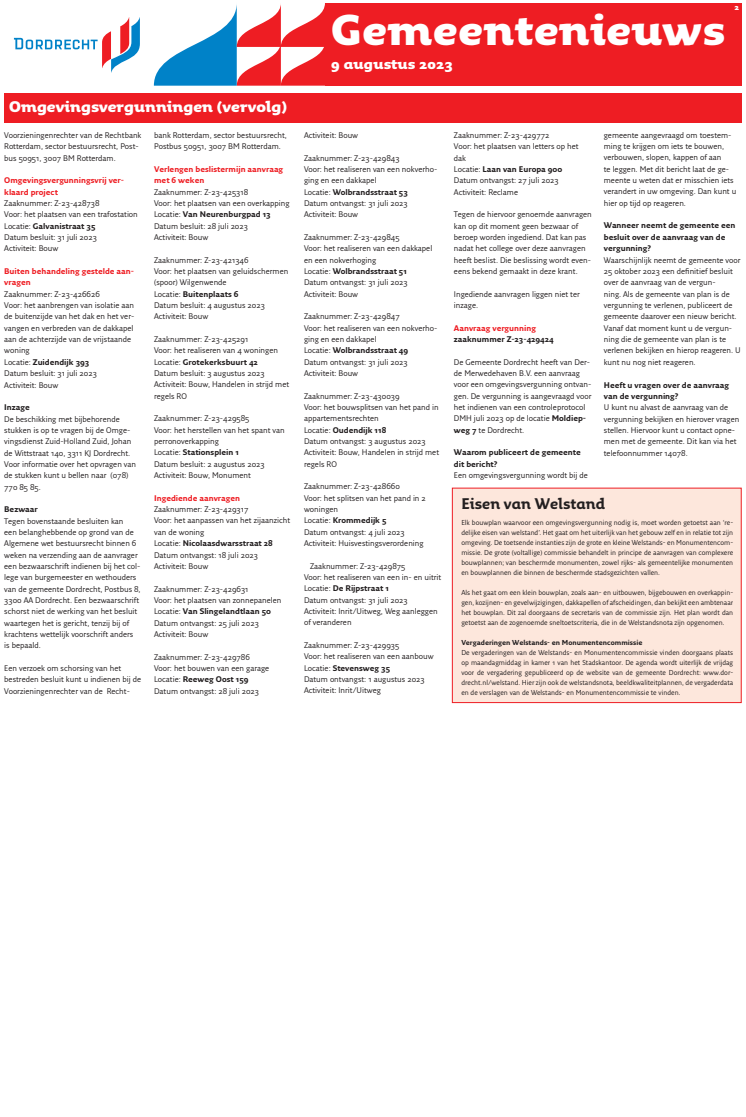
<style>
.page{position:relative;width:746px;height:1117px;background:#fff}
.page>*{position:absolute;margin:0;border:0;box-sizing:border-box;transform-origin:0 0}
.t1{font:900 42px "Fresco Inf Sans";letter-spacing:.01em;color:#fff}
.t2{font:900 15px "Fresco Inf Sans";color:#fff}
.t3{font:700 15px "Fresco Inf Sans";color:#231f20}
.t4{font:900 14px "Fresco Inf Sans";letter-spacing:.01em;color:#fff}
.t5{font:8px/11.3px "Fresco Sans";color:#231f20}
.t6{font:700 8px/11.3px "Fresco Sans";color:#231f20}
.t7{font:700 8px/11.3px "Fresco Sans";color:#ee1d23}
.t8{font:900 8px "Fresco Inf Sans";color:#fff}
.t9{font:7px/10px "Fresco Sans";color:#231f20;text-align:justify}
.t10{font:700 7px "Fresco Sans";color:#231f20}
.s1{font-weight:700}
</style>
<div class="page">
<div style="left:325px;top:3px;width:416px;height:83px;background:#ee1d23"></div>
<svg style="left:154px;top:4px;width:171px;height:82px"></svg>
<svg style="left:14px;top:17px;width:126px;height:56px"></svg>
<div style="left:4px;top:93px;width:737px;height:29px;background:#ee1d23"></div>
<div style="left:452px;top:488px;width:289px;height:215px;background:#fde7dc;border:1px solid #ee1d23"></div>
<h2 class="t2" style="left:9px;top:97px;width:279px">Omgevingsvergunningen (vervolg)</h2>
<p class="t5" style="left:4px;top:129px;width:139px">Voorzieningenrechter van de Rechtbank<br>Rotterdam, sector bestuursrecht, Post&shy;bus 50951, 3007 BM Rotterdam.</p>
<p class="t7" style="left:4px;top:175px;width:121px">Omgevingsvergunningsvrij ver&shy;klaard project</p>
<p class="t5" style="left:4px;top:197px;width:135px">Zaaknummer: Z-23-428738<br>Voor: het plaatsen van een trafostation<br>Locatie: <span class="s1">Galvanistraat 35<br></span>Datum besluit: 31 juli 2023<br>Activiteit: Bouw</p>
<p class="t7" style="left:4px;top:265px;width:131px">Buiten behandeling gestelde aan&shy;vragen</p>
<p class="t5" style="left:4px;top:288px;width:131px">Zaaknummer: Z-23-426626<br>Voor: het aanbrengen van isolatie aan de buitenzijde van het dak en het ver&shy;vangen en verbreden van de dakkapel aan de achterzijde van de vrijstaande woning<br>Locatie: <span class="s1">Zuidendijk 393<br></span>Datum besluit: 31 juli 2023<br>Activiteit: Bouw</p>
<p class="t6" style="left:4px;top:401px;width:27px">Inzage</p>
<p class="t5" style="left:4px;top:413px;width:133px">De beschikking met bijbehorende stukken is op te vragen bij de Omge&shy;vingsdienst Zuid-Holland Zuid, Johan de Wittstraat 140, 3311 KJ Dordrecht.<br>Voor informatie over het opvragen van de stukken kunt u bellen naar (078)<br>770 85 85.</p>
<p class="t6" style="left:4px;top:503px;width:35px">Bezwaar</p>
<p class="t5" style="left:4px;top:515px;width:138px">Tegen bovenstaande besluiten kan<br>een belanghebbende op grond van de Algemene wet bestuursrecht binnen 6 weken na verzending aan de aanvrager een bezwaarschrift indienen bij het col&shy;lege van burgemeester en wethouders van de gemeente Dordrecht, Postbus 8, 3300 AA Dordrecht. Een bezwaarschrift schorst niet de werking van het besluit waartegen het is gericht, tenzij bij of krachtens wettelijk voorschrift anders is bepaald.</p>
<p class="t5" style="left:4px;top:662px;width:138px">Een verzoek om schorsing van het bestreden besluit kunt u indienen bij de<br>Voorzieningenrechter van de Recht-</p>
<p class="t5" style="left:154px;top:129px;width:134px">bank Rotterdam, sector bestuursrecht,<br>Postbus 50951, 3007 BM Rotterdam.</p>
<p class="t7" style="left:154px;top:163px;width:131px">Verlengen beslistermijn aanvraag met 6 weken</p>
<p class="t5" style="left:154px;top:186px;width:137px">Zaaknummer: Z-23-425318<br>Voor: het plaatsen van een overkapping<br>Locatie: <span class="s1">Van Neurenburgpad 13<br></span>Datum besluit: 28 juli 2023<br>Activiteit: Bouw</p>
<p class="t5" style="left:154px;top:254px;width:136px">Zaaknummer: Z-23-421346<br>Voor: het plaatsen van geluidschermen (spoor) Wilgenwende<br>Locatie: <span class="s1">Buitenplaats 6<br></span>Datum besluit: 4 augustus 2023<br>Activiteit: Bouw</p>
<p class="t5" style="left:154px;top:333px;width:136px">Zaaknummer: Z-23-425291<br>Voor: het realiseren van 4 woningen<br>Locatie: <span class="s1">Grotekerksbuurt 42<br></span>Datum besluit: 3 augustus 2023<br>Activiteit: Bouw, Handelen in strijd met regels RO</p>
<p class="t5" style="left:154px;top:413px;width:132px">Zaaknummer: Z-23-429585<br>Voor: het herstellen van het spant van perronoverkapping<br>Locatie: <span class="s1">Stationsplein 1<br></span>Datum besluit: 2 augustus 2023<br>Activiteit: Bouw, Monument</p>
<p class="t7" style="left:154px;top:492px;width:87px">Ingediende aanvragen</p>
<p class="t5" style="left:154px;top:504px;width:137px">Zaaknummer: Z-23-429317<br>Voor: het aanpassen van het zijaanzicht van de woning<br>Locatie: <span class="s1">Nicolaasdwarsstraat 28<br></span>Datum ontvangst: 18 juli 2023<br>Activiteit: Bouw</p>
<p class="t5" style="left:154px;top:583px;width:129px">Zaaknummer: Z-23-429631<br>Voor: het plaatsen van zonnepanelen<br>Locatie: <span class="s1">Van Slingelandtlaan 50<br></span>Datum ontvangst: 25 juli 2023<br>Activiteit: Bouw</p>
<p class="t5" style="left:154px;top:651px;width:117px">Zaaknummer: Z-23-429786<br>Voor: het bouwen van een garage<br>Locatie: <span class="s1">Reeweg Oost 159<br></span>Datum ontvangst: 28 juli 2023</p>
<h1 class="t1" style="left:331px;top:4px;width:395px">Gemeentenieuws</h1>
<h3 class="t4" style="left:331px;top:55px;width:123px">9 augustus 2023</h3>
<p class="t8" style="left:734px;top:2px;width:6px">2</p>
<p class="t5" style="left:304px;top:129px;width:56px">Activiteit: Bouw</p>
<p class="t5" style="left:304px;top:152px;width:135px">Zaaknummer: Z-23-429843<br>Voor: het realiseren van een nokverho&shy;ging en een dakkapel<br>Locatie: <span class="s1">Wolbrandsstraat 53<br></span>Datum ontvangst: 31 juli 2023<br>Activiteit: Bouw</p>
<p class="t5" style="left:304px;top:231px;width:130px">Zaaknummer: Z-23-429845<br>Voor: het realiseren van een dakkapel en een nokverhoging<br>Locatie: <span class="s1">Wolbrandsstraat 51<br></span>Datum ontvangst: 31 juli 2023<br>Activiteit: Bouw</p>
<p class="t5" style="left:304px;top:311px;width:135px">Zaaknummer: Z-23-429847<br>Voor: het realiseren van een nokverho&shy;ging en een dakkapel<br>Locatie: <span class="s1">Wolbrandsstraat 49<br></span>Datum ontvangst: 31 juli 2023<br>Activiteit: Bouw</p>
<p class="t5" style="left:304px;top:390px;width:136px">Zaaknummer: Z-23-430039<br>Voor: het bouwsplitsen van het pand in appartementsrechten<br>Locatie: <span class="s1">Oudendijk 118<br></span>Datum ontvangst: 3 augustus 2023<br>Activiteit: Bouw, Handelen in strijd met regels RO</p>
<p class="t5" style="left:304px;top:481px;width:123px">Zaaknummer: Z-23-428660<br>Voor: het splitsen van het pand in 2 woningen<br>Locatie: <span class="s1">Krommedijk 5<br></span>Datum ontvangst: 4 juli 2023<br>Activiteit: Huisvestingsverordening</p>
<p class="t5" style="left:304px;top:560px;width:139px;text-indent:6px">Zaaknummer: Z-23-429875<br>Voor: het realiseren van een in- en uitrit<br>Locatie: <span class="s1">De Rijpstraat 1<br></span>Datum ontvangst: 31 juli 2023<br>Activiteit: Inrit/Uitweg, Weg aanleggen of veranderen</p>
<p class="t5" style="left:304px;top:639px;width:131px">Zaaknummer: Z-23-429935<br>Voor: het realiseren van een aanbouw<br>Locatie: <span class="s1">Stevensweg 35<br></span>Datum ontvangst: 1 augustus 2023<br>Activiteit: Inrit/Uitweg</p>
<p class="t5" style="left:454px;top:129px;width:126px">Zaaknummer: Z-23-429772<br>Voor: het plaatsen van letters op het dak<br>Locatie: <span class="s1">Laan van Europa 900<br></span>Datum ontvangst: 27 juli 2023<br>Activiteit: Reclame</p>
<p class="t5" style="left:454px;top:209px;width:139px">Tegen de hiervoor genoemde aanvragen kan op dit moment geen bezwaar of beroep worden ingediend. Dat kan pas nadat het college over deze aanvragen heeft beslist. Die beslissing wordt even&shy;eens bekend gemaakt in deze krant.</p>
<p class="t5" style="left:454px;top:288px;width:127px">Ingediende aanvragen liggen niet ter inzage.</p>
<p class="t7" style="left:454px;top:322px;width:84px">Aanvraag vergunning</p>
<p class="t6" style="left:454px;top:333px;width:101px">zaaknummer Z-23-429424</p>
<p class="t5" style="left:454px;top:356px;width:139px">De Gemeente Dordrecht heeft van Der&shy;de Merwedehaven B.V. een aanvraag voor een omgevingsvergunning ontvan&shy;gen. De vergunning is aangevraagd voor het indienen van een controleprotocol DMH juli 2023 op de locatie <span class="s1">Moldiep&shy;weg 7</span> te Dordrecht.</p>
<p class="t6" style="left:454px;top:447px;width:128px">Waarom publiceert de gemeente dit bericht?</p>
<p class="t5" style="left:454px;top:469px;width:135px">Een omgevingsvergunning wordt bij de</p>
<p class="t5" style="left:603px;top:129px;width:134px">gemeente aangevraagd om toestem&shy;ming te krijgen om iets te bouwen, verbouwen, slopen, kappen of aan<br>te leggen. Met dit bericht laat de ge&shy;meente u weten dat er misschien iets verandert in uw omgeving. Dan kunt u hier op tijd op reageren.</p>
<p class="t6" style="left:603px;top:220px;width:133px">Wanneer neemt de gemeente een besluit over de aanvraag van de vergunning?</p>
<p class="t5" style="left:603px;top:254px;width:138px">Waarschijnlijk neemt de gemeente voor 25 oktober 2023 een definitief besluit over de aanvraag van de vergun-<br>ning. Als de gemeente van plan is de vergunning te verlenen, publiceert de gemeente daarover een nieuw bericht.<br>Vanaf dat moment kunt u de vergun&shy;ning die de gemeente van plan is te verlenen bekijken en hierop reageren. U kunt nu nog niet reageren.</p>
<p class="t6" style="left:603px;top:379px;width:127px">Heeft u vragen over de aanvraag van de vergunning?</p>
<p class="t5" style="left:603px;top:402px;width:137px">U kunt nu alvast de aanvraag van de vergunning bekijken en hierover vragen stellen. Hiervoor kunt u contact opne&shy;men met de gemeente. Dit kan via het telefoonnummer 14078.</p>
<h2 class="t3" style="left:461px;top:494px;width:145px">Eisen van Welstand</h2>
<p class="t9" style="left:461px;top:517px;width:273px">Elk bouwplan waarvoor een omgevingsvergunning nodig is, moet worden getoetst aan ‘re&shy;delijke eisen van welstand’. Het gaat om het uiterlijk van het gebouw zelf en in relatie tot zijn omgeving. De toetsende instanties zijn de grote en kleine Welstands- en Monumentencom&shy;missie. De grote (voltallige) commissie behandelt in principe de aanvragen van complexere bouwplannen; van beschermde monumenten, zowel rijks- als gemeentelijke monumenten en bouwplannen die binnen de beschermde stadsgezichten vallen.</p>
<p class="t9" style="left:461px;top:587px;width:273px">Als het gaat om een klein bouwplan, zoals aan- en uitbouwen, bijgebouwen en overkappin&shy;gen, kozijnen- en gevelwijzigingen, dakkapellen of afscheidingen, dan bekijkt een ambtenaar het bouwplan. Dit zal doorgaans de secretaris van de commissie zijn. Het plan wordt dan getoetst aan de zogenoemde sneltoetscriteria, die in de Welstandsnota zijn opgenomen.</p>
<p class="t10" style="left:461px;top:638px;width:182px">Vergaderingen Welstands- en Monumentencommissie</p>
<p class="t9" style="left:461px;top:647px;width:273px">De vergaderingen van de Welstands- en Monumentencommissie vinden doorgaans plaats op maandagmiddag in kamer 1 van het Stadskantoor. De agenda wordt uiterlijk de vrijdag voor de vergadering gepubliceerd op de website van de gemeente Dordrecht: www.dor&shy;drecht.nl/welstand. Hier zijn ook de welstandsnota, beeldkwaliteitplannen, de vergaderdata en de verslagen van de Welstands- en Monumentencommissie te vinden.</p>
</div>
